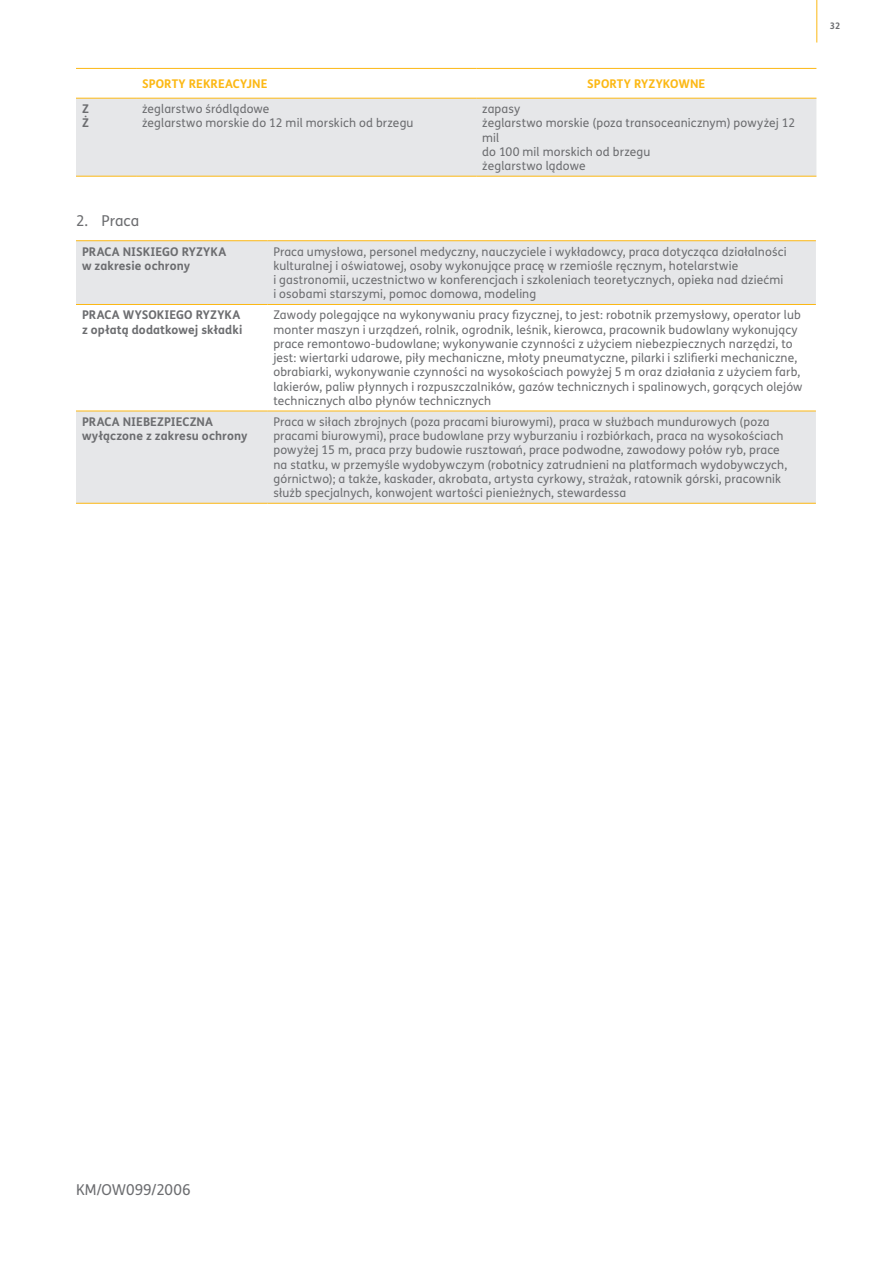
<style>
.page{position:relative;width:893px;height:1263px;background:#fff}
.page>*{position:absolute;margin:0;border:0;box-sizing:border-box;transform-origin:0 0}
.t1{font:15px "FS Me";color:#6c6d70}
.t2{font:12px/14.2px "FS Me";letter-spacing:.01em;color:#6c6d70}
.t3{font:700 12px/14.2px "FS Me";letter-spacing:.01em;color:#6c6d70}
.t4{font:700 12px "FS Me";letter-spacing:.01em;color:#fcb814}
.t5{font:700 9px "FS Me";color:#6c6d70}
</style>
<div class="page">
<hr style="left:816px;top:0;width:1px;height:43px;background:#fcb814">
<div style="left:76px;top:99px;width:740px;height:77px;background:#e6e7e9"></div>
<hr style="left:76px;top:68px;width:60px;height:1px;background:#fcb814">
<hr style="left:76px;top:98px;width:60px;height:1px;background:#fcb814">
<hr style="left:136px;top:68px;width:340px;height:1px;background:#fcb814">
<hr style="left:476px;top:68px;width:340px;height:1px;background:#fcb814">
<hr style="left:136px;top:98px;width:340px;height:1px;background:#fcb814">
<hr style="left:476px;top:98px;width:340px;height:1px;background:#fcb814">
<hr style="left:76px;top:176px;width:60px;height:1px;background:#fcb814">
<hr style="left:136px;top:176px;width:340px;height:1px;background:#fcb814">
<hr style="left:476px;top:176px;width:340px;height:1px;background:#fcb814">
<svg style="left:76px;top:241px;width:740px;height:262px;fill:#e6e7e9"></svg>
<hr style="left:76px;top:240px;width:191px;height:1px;background:#fcb814">
<hr style="left:267px;top:240px;width:549px;height:1px;background:#fcb814">
<hr style="left:76px;top:304px;width:191px;height:1px;background:#fcb814">
<hr style="left:76px;top:411px;width:191px;height:1px;background:#fcb814">
<hr style="left:76px;top:503px;width:191px;height:1px;background:#fcb814">
<hr style="left:267px;top:304px;width:549px;height:1px;background:#fcb814">
<hr style="left:267px;top:411px;width:549px;height:1px;background:#fcb814">
<hr style="left:267px;top:503px;width:549px;height:1px;background:#fcb814">
<p class="t4" style="left:142px;top:74px;width:127px">SPORTY REKREACYJNE</p>
<p class="t4" style="left:587px;top:74px;width:120px">SPORTY RYZYKOWNE</p>
<p class="t3" style="left:82px;top:101px;width:8px">Z<br>Ż</p>
<p class="t2" style="left:142px;top:102px;width:273px">żeglarstwo śródlądowe<br>żeglarstwo morskie do 12 mil morskich od brzegu</p>
<p class="t2" style="left:482px;top:102px;width:314px">zapasy<br>żeglarstwo morskie (poza transoceanicznym) powyżej 12 mil<br>do 100 mil morskich od brzegu<br>żeglarstwo lądowe</p>
<p class="t1" style="left:76px;top:210px;width:65px">2. Praca</p>
<p class="t3" style="left:82px;top:244px;width:146px">PRACA NISKIEGO RYZYKA w zakresie ochrony</p>
<p class="t2" style="left:273px;top:244px;width:515px">Praca umysłowa, personel medyczny, nauczyciele i wykładowcy, praca dotycząca działalności kulturalnej i oświatowej, osoby wykonujące pracę w rzemiośle ręcznym, hotelarstwie<br>i gastronomii, uczestnictwo w konferencjach i szkoleniach teoretycznych, opieka nad dziećmi i osobami starszymi, pomoc domowa, modeling</p>
<p class="t3" style="left:82px;top:307px;width:162px">PRACA WYSOKIEGO RYZYKA z opłatą dodatkowej składki</p>
<p class="t2" style="left:273px;top:308px;width:531px">Zawody polegające na wykonywaniu pracy fizycznej, to jest: robotnik przemysłowy, operator lub monter maszyn i urządzeń, rolnik, ogrodnik, leśnik, kierowca, pracownik budowlany wykonujący prace remontowo-budowlane; wykonywanie czynności z użyciem niebezpiecznych narzędzi, to jest: wiertarki udarowe, piły mechaniczne, młoty pneumatyczne, pilarki i szlifierki mechaniczne, obrabiarki, wykonywanie czynności na wysokościach powyżej 5 m oraz działania z użyciem farb, lakierów, paliw płynnych i rozpuszczalników, gazów technicznych i spalinowych, gorących olejów technicznych albo płynów technicznych</p>
<p class="t3" style="left:82px;top:414px;width:167px">PRACA NIEBEZPIECZNA wyłączone z zakresu ochrony</p>
<p class="t2" style="left:273px;top:414px;width:515px">Praca w siłach zbrojnych (poza pracami biurowymi), praca w służbach mundurowych (poza pracami biurowymi), prace budowlane przy wyburzaniu i rozbiórkach, praca na wysokościach powyżej 15 m, praca przy budowie rusztowań, prace podwodne, zawodowy połów ryb, prace na statku, w przemyśle wydobywczym (robotnicy zatrudnieni na platformach wydobywczych, górnictwo); a także, kaskader, akrobata, artysta cyrkowy, strażak, ratownik górski, pracownik służb specjalnych, konwojent wartości pienieżnych, stewardessa</p>
<p class="t5" style="left:830px;top:18px;width:12px">32</p>
<p class="t1" style="left:76px;top:1179px;width:116px">KM/OW099/2006</p>
</div>
